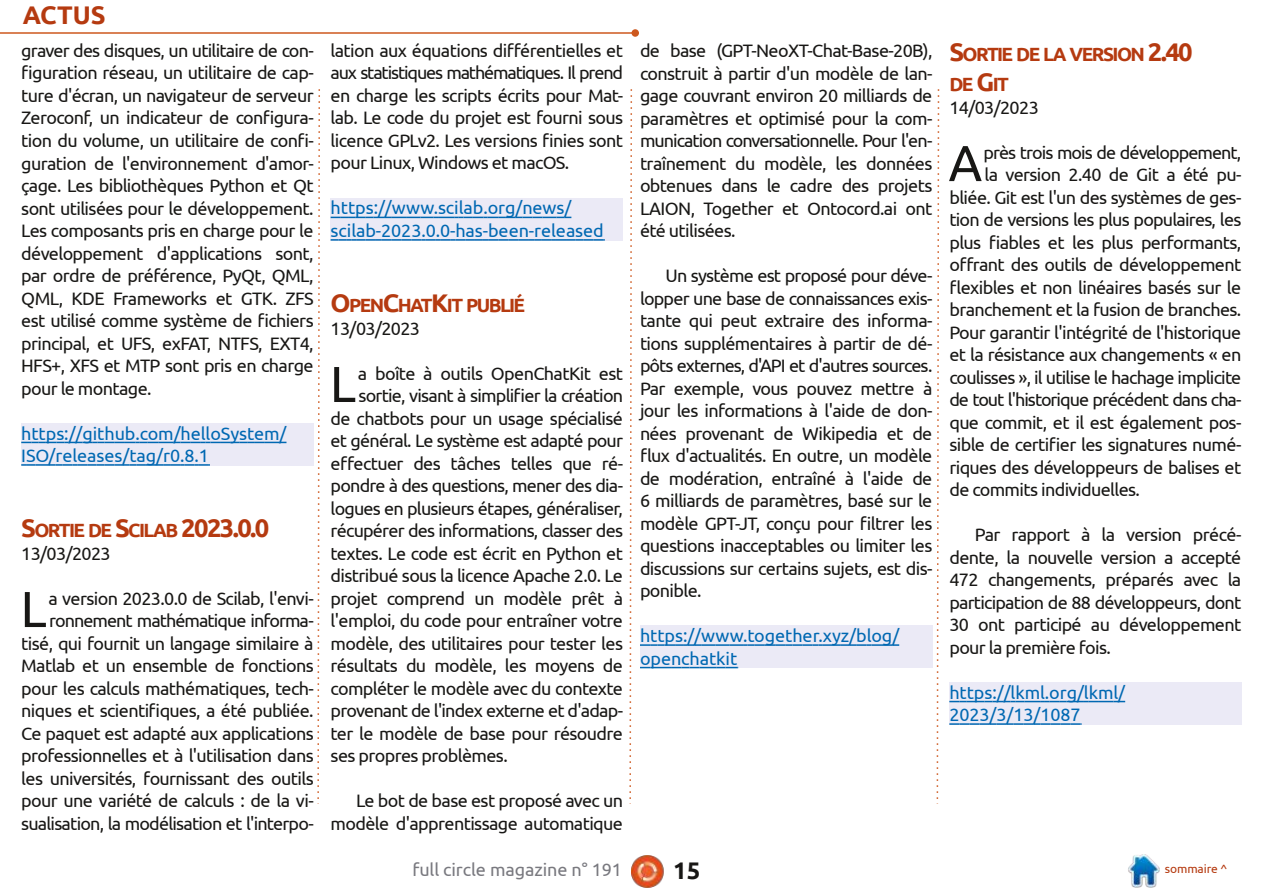
<style>
.page{position:relative;width:1263px;height:893px;background:#fff}
.page>*{position:absolute;margin:0;border:0;box-sizing:border-box;transform-origin:0 0}
.t1{font:50.4px "Ubuntu";color:#181715}
.t2{font:700 25.5px "Ubuntu";color:#b53a10}
.t3{font:700 24px "Ubuntu";color:#181715}
.t4{font:700 19.2px/30px "Ubuntu";letter-spacing:-.085em;color:#b53a10}
.t5{font:18px/22.5px "Ubuntu";letter-spacing:-.035em;color:#181715;text-align:justify}
.t6{font:18px/22.5px "Ubuntu";letter-spacing:-.005em;color:#0068b2}
.t7{font:18px "Ubuntu";letter-spacing:-.055em;color:#181715}
.t8{font:18px "Ubuntu";letter-spacing:-.005em;color:#79797f}
.t9{font:12px "Ubuntu";letter-spacing:-.01em;color:#b53a10}
.s1{font-size:25.5px}
</style>
<div class="page">
<img style="left:631px;top:855px;width:33px;height:33px">
<img style="left:1128px;top:855px;width:32px;height:32px">
<hr style="left:0;top:32px;width:635px;height:2px;background:#cd581e">
<div style="left:631px;top:29px;width:8px;height:8px;background:#cd581e;border-radius:50%"></div>
<svg style="left:629px;top:89px;width:4px;height:715px"></svg>
<svg style="left:317px;top:89px;width:3px;height:715px"></svg>
<svg style="left:936px;top:89px;width:4px;height:715px"></svg>
<div style="left:21px;top:423px;width:293px;height:42px;background:#ebeaf6"></div>
<div style="left:331px;top:198px;width:292px;height:42px;background:#ebeaf6"></div>
<div style="left:640px;top:625px;width:292px;height:43px;background:#ebeaf6"></div>
<div style="left:949px;top:682px;width:293px;height:42px;background:#ebeaf6"></div>
<svg style="left:21px;top:442px;width:265px;height:1px"></svg>
<svg style="left:21px;top:464px;width:189px;height:2px"></svg>
<svg style="left:331px;top:217px;width:240px;height:1px"></svg>
<svg style="left:331px;top:239px;width:274px;height:2px"></svg>
<svg style="left:640px;top:644px;width:259px;height:2px"></svg>
<svg style="left:640px;top:667px;width:98px;height:1px"></svg>
<svg style="left:949px;top:701px;width:176px;height:1px"></svg>
<svg style="left:949px;top:723px;width:133px;height:2px"></svg>
<h2 class="t2" style="left:23px;top:0;width:84px">ACTUS</h2>
<p class="t5" style="left:21px;top:39px;width:294px">graver des disques, un utilitaire de con&shy;figuration réseau, un utilitaire de cap&shy;ture d'écran, un navigateur de serveur Zeroconf, un indicateur de configura&shy;tion du volume, un utilitaire de confi&shy;guration de l'environnement d'amor&shy;çage. Les bibliothèques Python et Qt sont utilisées pour le développement.<br>Les composants pris en charge pour le développement d'applications sont, par ordre de préférence, PyQt, QML, QML, KDE Frameworks et GTK. ZFS est utilisé comme système de fichiers principal, et UFS, exFAT, NTFS, EXT4, HFS+, XFS et MTP sont pris en charge pour le montage.</p>
<p class="t6" style="left:21px;top:422px;width:267px">https://github.com/helloSystem/<br>ISO/releases/tag/r0.8.1</p>
<p class="t4" style="left:21px;top:515px;width:250px"><span class="s1">S</span>ORTIE DE <span class="s1">S</span>CILAB <span class="s1">2023.0.0</span></p>
<p class="t5" style="left:21px;top:542px;width:91px">13/03/2023</p>
<h1 class="t1" style="left:21px;top:580px;width:28px">L</h1>
<p class="t5" style="left:21px;top:587px;width:294px;text-align:right">a version 2023.0.0 de Scilab, l'envi&shy;ronnement mathématique informa&shy;tisé, qui fournit un langage similaire à Matlab et un ensemble de fonctions pour les calculs mathématiques, tech&shy;niques et scientifiques, a été publiée.<br>Ce paquet est adapté aux applications professionnelles et à l'utilisation dans les universités, fournissant des outils pour une variété de calculs : de la vi&shy;sualisation, la modélisation et l'interpo-</p>
<p class="t5" style="left:331px;top:39px;width:294px">lation aux équations différentielles et aux statistiques mathématiques. Il prend en charge les scripts écrits pour Mat&shy;lab. Le code du projet est fourni sous licence GPLv2. Les versions finies sont pour Linux, Windows et macOS.</p>
<p class="t6" style="left:331px;top:197px;width:275px">https://www.scilab.org/news/ scilab-2023.0.0-has-been-released</p>
<p class="t4" style="left:331px;top:290px;width:196px"><span class="s1">O</span>PEN<span class="s1">C</span>HAT<span class="s1">K</span>IT PUBLIÉ</p>
<p class="t5" style="left:331px;top:317px;width:91px">13/03/2023</p>
<h1 class="t1" style="left:330px;top:355px;width:28px">L</h1>
<p class="t5" style="left:358px;top:362px;width:267px">a boîte à outils OpenChatKit est</p>
<p class="t5" style="left:358px;top:384px;width:266px">sortie, visant à simplifier la création</p>
<p class="t5" style="left:331px;top:407px;width:294px">de chatbots pour un usage spécialisé</p>
<p class="t5" style="left:331px;top:429px;width:294px">et général. Le système est adapté pour</p>
<p class="t5" style="left:331px;top:452px;width:294px">effectuer des tâches telles que ré-</p>
<p class="t5" style="left:331px;top:474px;width:294px">pondre à des questions, mener des dia-</p>
<p class="t5" style="left:331px;top:497px;width:294px">logues en plusieurs étapes, généraliser,</p>
<p class="t5" style="left:331px;top:519px;width:294px">récupérer des informations, classer des</p>
<p class="t5" style="left:331px;top:542px;width:294px">textes. Le code est écrit en Python et</p>
<p class="t5" style="left:331px;top:564px;width:294px">distribué sous la licence Apache 2.0. Le</p>
<p class="t5" style="left:331px;top:587px;width:294px">projet comprend un modèle prêt à</p>
<p class="t5" style="left:331px;top:609px;width:294px">l'emploi, du code pour entraîner votre</p>
<p class="t5" style="left:331px;top:632px;width:294px">modèle, des utilitaires pour tester les</p>
<p class="t5" style="left:331px;top:654px;width:294px">résultats du modèle, les moyens de</p>
<p class="t5" style="left:331px;top:677px;width:294px">compléter le modèle avec du contexte</p>
<p class="t5" style="left:331px;top:699px;width:294px">provenant de l'index externe et d'adap-</p>
<p class="t5" style="left:331px;top:722px;width:294px">ter le modèle de base pour résoudre</p>
<p class="t5" style="left:331px;top:744px;width:179px">ses propres problèmes.</p>
<p class="t5" style="left:331px;top:789px;width:294px;text-align:right">Le bot de base est proposé avec un modèle d'apprentissage automatique</p>
<p class="t5" style="left:640px;top:39px;width:294px">de base (GPT-NeoXT-Chat-Base-20B), construit à partir d'un modèle de lan&shy;gage couvrant environ 20 milliards de paramètres et optimisé pour la com&shy;munication conversationnelle. Pour l'en&shy;traînement du modèle, les données obtenues dans le cadre des projets LAION, Together et Ontocord.ai ont été utilisées.</p>
<p class="t5" style="left:640px;top:264px;width:294px;text-indent:26px">Un système est proposé pour déve&shy;lopper une base de connaissances exis&shy;tante qui peut extraire des informa&shy;tions supplémentaires à partir de dé&shy;pôts externes, d'API et d'autres sources.<br>Par exemple, vous pouvez mettre à jour les informations à l'aide de don&shy;nées provenant de Wikipedia et de flux d'actualités. En outre, un modèle de modération, entraîné à l'aide de 6 milliards de paramètres, basé sur le modèle GPT-JT, conçu pour filtrer les questions inacceptables ou limiter les discussions sur certains sujets, est dis&shy;ponible.</p>
<p class="t6" style="left:640px;top:624px;width:261px">https://www.together.xyz/blog/ openchatkit</p>
<p class="t4" style="left:949px;top:39px;width:245px"><span class="s1">S</span>ORTIE DE LA VERSION <span class="s1">2.40<br></span>DE <span class="s1">G</span>IT</p>
<p class="t5" style="left:949px;top:96px;width:91px">14/03/2023</p>
<h1 class="t1" style="left:949px;top:134px;width:35px">A</h1>
<p class="t7" style="left:983px;top:142px;width:259px">près trois mois de développement,</p>
<p class="t5" style="left:984px;top:163px;width:258px">la version 2.40 de Git a été pu-</p>
<p class="t5" style="left:949px;top:186px;width:294px">bliée. Git est l'un des systèmes de ges-</p>
<p class="t5" style="left:949px;top:208px;width:293px">tion de versions les plus populaires, les</p>
<p class="t5" style="left:949px;top:231px;width:293px">plus fiables et les plus performants,</p>
<p class="t5" style="left:949px;top:253px;width:293px">offrant des outils de développement</p>
<p class="t5" style="left:949px;top:276px;width:293px">flexibles et non linéaires basés sur le</p>
<p class="t5" style="left:949px;top:298px;width:293px">branchement et la fusion de branches.</p>
<p class="t5" style="left:949px;top:321px;width:293px">Pour garantir l'intégrité de l'historique</p>
<p class="t5" style="left:949px;top:343px;width:294px">et la résistance aux changements « en</p>
<p class="t5" style="left:949px;top:366px;width:293px">coulisses », il utilise le hachage implicite</p>
<p class="t7" style="left:949px;top:389px;width:294px">de tout l'historique précédent dans cha-</p>
<p class="t5" style="left:949px;top:411px;width:294px">que commit, et il est également pos-</p>
<p class="t5" style="left:949px;top:433px;width:294px">sible de certifier les signatures numé-</p>
<p class="t5" style="left:949px;top:456px;width:293px">riques des développeurs de balises et</p>
<p class="t5" style="left:949px;top:478px;width:192px">de commits individuelles.</p>
<p class="t5" style="left:949px;top:523px;width:294px;text-indent:26px">Par rapport à la version précé&shy;dente, la nouvelle version a accepté 472 changements, préparés avec la participation de 88 développeurs, dont 30 ont participé au développement pour la première fois.</p>
<p class="t6" style="left:949px;top:681px;width:177px">https://lkml.org/lkml/<br>2023/3/13/1087</p>
<p class="t8" style="left:412px;top:859px;width:211px">full circle magazine n° 191</p>
<h3 class="t3" style="left:673px;top:857px;width:29px">15</h3>
<p class="t9" style="left:1165px;top:862px;width:64px">sommaire ^</p>
</div>
